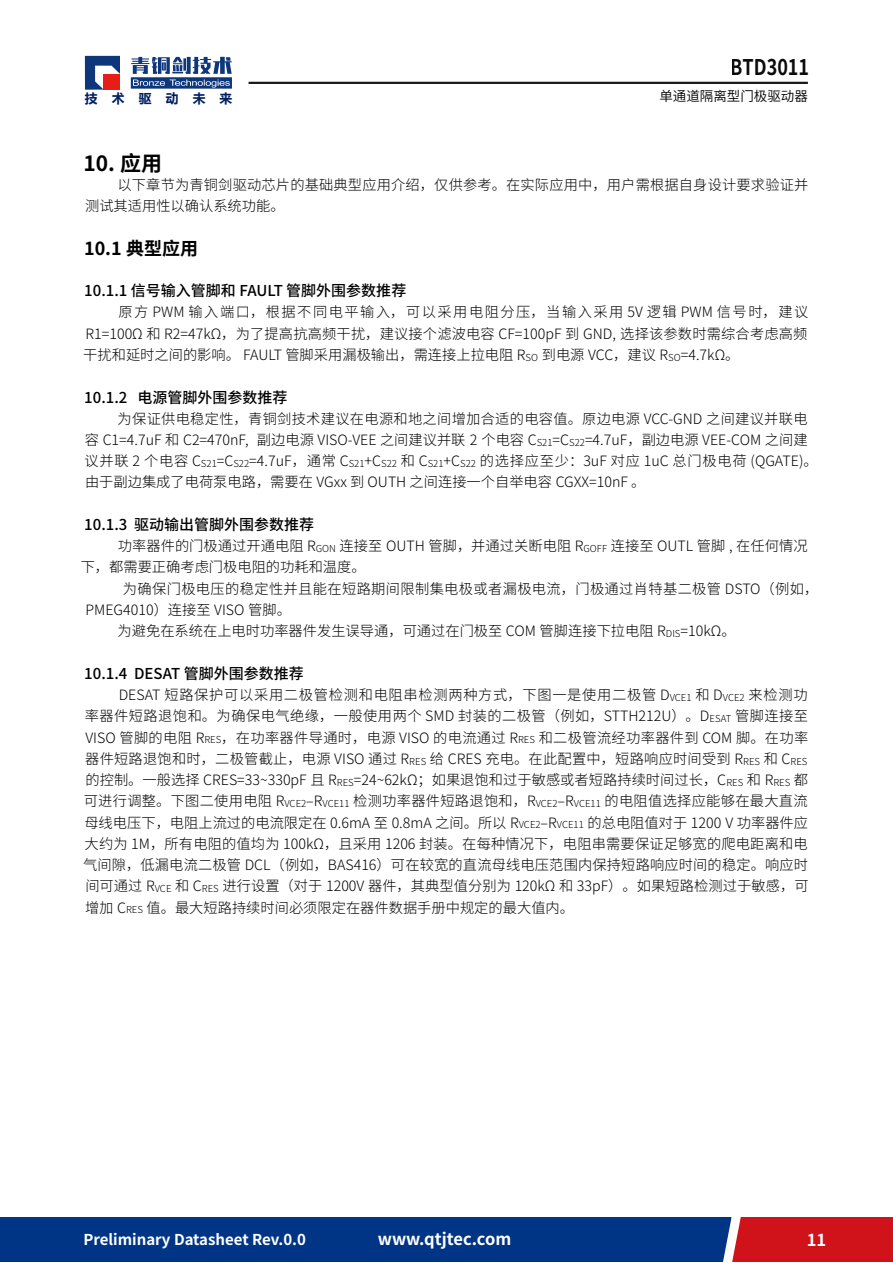
<style>
.page{position:relative;width:893px;height:1263px;background:#fff}
.page>*{position:absolute;margin:0;border:0;box-sizing:border-box;transform-origin:0 0}
.t1{font:700 21.6px "Source Han Sans CN";color:#000;scale:.83 1}
.t2{font:700 21px "Source Han Sans CN";color:#000}
.t3{font:700 18px "Source Han Sans CN";color:#000}
.t4{font:700 16.5px "Source Han Sans CN";color:#fff}
.t5{font:500 15px "Source Han Sans CN";color:#000}
.t6{font:700 15px "Source Han Sans CN";color:#fff}
.t7{font:300 14.25px/21.3px "Source Han Sans CN";color:#000}
.t8{font:300 14.25px "Source Han Sans CN";letter-spacing:.025em;color:#000}
.t9{font:13.5px "Source Han Sans CN";color:#000}
.t10{font:700 12.9px "Microsoft Ya Hei";letter-spacing:1.1em;color:#002060}
.s1{font-size:9.6px}
</style>
<div class="page">
<div style="left:0;top:1217px;width:762px;height:45px;background:#003586"></div>
<div style="left:731px;top:1217px;width:162px;height:45px;background:#d0121b"></div>
<svg style="left:723px;top:1217px;width:18px;height:45px"></svg>
<hr style="left:249px;top:82px;width:559px;height:2px;background:#000">
<svg style="left:85px;top:56px;width:35px;height:34px"></svg>
<svg style="left:131px;top:57px;width:101px;height:32px"></svg>
<p class="t10" style="left:85px;top:89px;width:149px">技术驱动未来</p>
<h1 class="t1" style="left:731px;top:55px;width:96px">BTD3011</h1>
<p class="t9" style="left:659px;top:88px;width:150px">单通道隔离型门极驱动器</p>
<h2 class="t2" style="left:83px;top:152px;width:80px">10. 应用</h2>
<p class="t7" style="left:85px;top:174px;width:725px;text-indent:32px">以下章节为青铜剑驱动芯片的基础典型应用介绍，仅供参考。在实际应用中，用户需根据自身设计要求验证并测试其适用性以确认系统功能。</p>
<p class="t3" style="left:84px;top:238px;width:116px">10.1 典型应用</p>
<p class="t5" style="left:84px;top:282px;width:324px">10.1.1 信号输入管脚和 FAULT 管脚外围参数推荐</p>
<p class="t7" style="left:83px;top:302px;width:726px;text-align:justify;text-indent:35px">原方 PWM 输入端口，根据不同电平输入，可以采用电阻分压，当输入采用 5V 逻辑 PWM 信号时，建议R1=100Ω 和 R2=47kΩ，为了提高抗高频干扰，建议接个滤波电容 CF=100pF 到 GND, 选择该参数时需综合考虑高频干扰和延时之间的影响。 FAULT 管脚采用漏极输出，需连接上拉电阻 R<span class="s1">SO</span> 到电源 VCC，建议 R<span class="s1">SO</span>=4.7kΩ。</p>
<p class="t5" style="left:84px;top:389px;width:205px">10.1.2 电源管脚外围参数推荐</p>
<p class="t7" style="left:85px;top:408px;width:735px;text-indent:33px">为保证供电稳定性，青铜剑技术建议在电源和地之间增加合适的电容值。原边电源 VCC-GND 之间建议并联电容 C1=4.7uF 和 C2=470nF, 副边电源 VISO-VEE 之间建议并联 2 个电容 C<span class="s1">S21</span>=C<span class="s1">S22</span>=4.7uF，副边电源 VEE-COM 之间建议并联 2 个电容 C<span class="s1">S21</span>=C<span class="s1">S22</span>=4.7uF，通常 C<span class="s1">S21</span>+C<span class="s1">S22</span> 和 C<span class="s1">S21</span>+C<span class="s1">S22</span> 的选择应至少：3uF 对应 1uC 总门极电荷 (QGATE)。由于副边集成了电荷泵电路，需要在 VGxx 到 OUTH 之间连接一个自举电容 CGXX=10nF 。</p>
<p class="t5" style="left:84px;top:516px;width:231px">10.1.3 驱动输出管脚外围参数推荐</p>
<p class="t7" style="left:81px;top:536px;width:728px;text-indent:37px">功率器件的门极通过开通电阻 R<span class="s1">GON</span> 连接至 OUTH 管脚，并通过关断电阻 R<span class="s1">GOFF</span> 连接至 OUTL 管脚 , 在任何情况下，都需要正确考虑门极电阻的功耗和温度。</p>
<p class="t8" style="left:123px;top:580px;width:697px">为确保门极电压的稳定性并且能在短路期间限制集电极或者漏极电流，门极通过肖特基二极管 DSTO（例如，</p>
<p class="t7" style="left:86px;top:599px;width:207px">PMEG4010）连接至 VISO 管脚。</p>
<p class="t7" style="left:118px;top:621px;width:619px">为避免在系统在上电时功率器件发生误导通，可通过在门极至 COM 管脚连接下拉电阻 R<span class="s1">DIS</span>=10kΩ。</p>
<p class="t5" style="left:84px;top:665px;width:221px">10.1.4 DESAT 管脚外围参数推荐</p>
<p class="t7" style="left:83px;top:684px;width:727px;text-align:justify;text-indent:36px">DESAT 短路保护可以采用二极管检测和电阻串检测两种方式，下图一是使用二极管 D<span class="s1">VCE1</span> 和 D<span class="s1">VCE2</span> 来检测功率器件短路退饱和。为确保电气绝缘，一般使用两个 SMD 封装的二极管（例如，STTH212U）。D<span class="s1">ESAT</span> 管脚连接至VISO 管脚的电阻 R<span class="s1">RES</span>，在功率器件导通时，电源 VISO 的电流通过 R<span class="s1">RES</span> 和二极管流经功率器件到 COM 脚。在功率器件短路退饱和时，二极管截止，电源 VISO 通过 R<span class="s1">RES</span> 给 CRES 充电。在此配置中，短路响应时间受到 R<span class="s1">RES</span> 和 C<span class="s1">RES</span>的控制。一般选择 CRES=33~330pF 且 R<span class="s1">RES</span>=24~62kΩ；如果退饱和过于敏感或者短路持续时间过长，C<span class="s1">RES</span> 和 R<span class="s1">RES</span> 都可进行调整。下图二使用电阻 R<span class="s1">VCE2</span>–R<span class="s1">VCE11</span> 检测功率器件短路退饱和，R<span class="s1">VCE2</span>–R<span class="s1">VCE11</span> 的电阻值选择应能够在最大直流母线电压下，电阻上流过的电流限定在 0.6mA 至 0.8mA 之间。所以 R<span class="s1">VCE2</span>–R<span class="s1">VCE11</span> 的总电阻值对于 1200 V 功率器件应大约为 1M，所有电阻的值均为 100kΩ，且采用 1206 封装。在每种情况下，电阻串需要保证足够宽的爬电距离和电气间隙，低漏电流二极管 DCL（例如，BAS416）可在较宽的直流母线电压范围内保持短路响应时间的稳定。响应时间可通过 R<span class="s1">VCE</span> 和 C<span class="s1">RES</span> 进行设置（对于 1200V 器件，其典型值分别为 120kΩ 和 33pF）。如果短路检测过于敏感，可增加 C<span class="s1">RES</span> 值。最大短路持续时间必须限定在器件数据手册中规定的最大值内。</p>
<p class="t6" style="left:83px;top:1231px;width:224px">Preliminary Datasheet Rev.0.0</p>
<p class="t4" style="left:378px;top:1229px;width:135px">www.qtjtec.com</p>
<p class="t4" style="left:807px;top:1231px;width:21px">11</p>
</div>
